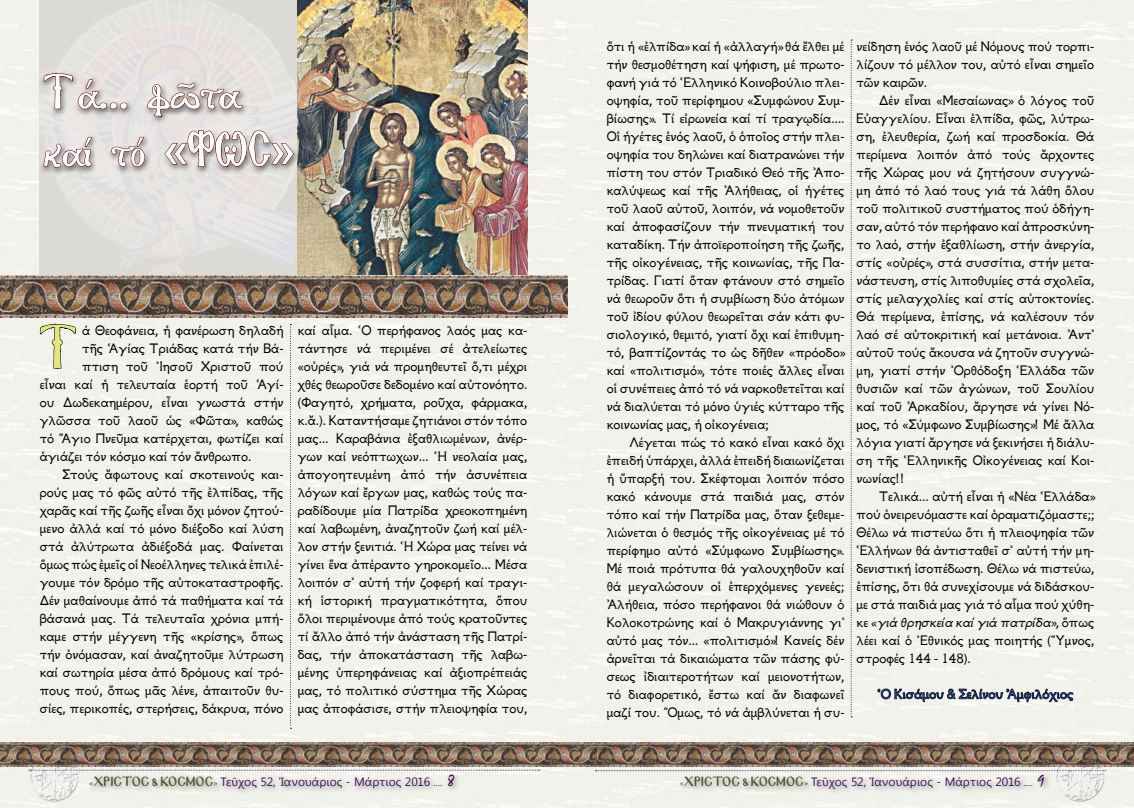
<style>
.page{position:relative;width:1134px;height:808px;background:#f1f2ec}
.page>*{position:absolute;margin:0;border:0;box-sizing:border-box;transform-origin:0 0}
.t1{font:60px "Ag Symeon UC";color:#e1e77b;scale:1.1 1}
.t2{font:48px/57.6px "Ag Symeon UC";color:#fff;scale:1.1 1}
.t3{font:13px/18px "SK Macedonia Old Style Pol Uni W";color:#000;text-align:justify}
.t4{font:13px "SK Macedonia Old Style Pol Uni W Italic";color:#000}
.t5{font:13px "SK Macedonia Old Style Pol Uni W";color:#25408f}
.t6{font:12px "Segoe UI";letter-spacing:.005em;color:#4d0c62}
.s1{font-family:"SK Macedonia Old Style Pol Uni W"}
.s2{font-family:"Minion Pro";font-size:10px;color:#585134}
.s3{font-family:"Mg Byzantine UC Pol Normal";font-size:11.7px;color:#585134}
.s4{font-family:"Minion Pro";font-size:10px}
.s5{font-family:"Mistral";font-size:16px}
</style>
<div class="page">
<svg style="left:877px;top:662px;width:196px;height:47px;background:#d8d9d4"></svg>
<svg style="left:851px;top:40px;width:1px;height:677px"></svg>
<img style="left:596px;top:742px;width:538px;height:24px">
<svg style="left:290px;top:324px;width:1px;height:405px"></svg>
<img style="left:40px;top:0;width:258px;height:275px">
<img style="left:298px;top:0;width:229px;height:275px">
<img style="left:0;top:275px;width:568px;height:42px">
<div style="left:36px;top:65px;width:259px;height:106px;background:#fff;opacity:.75"></div>
<div style="left:38px;top:69px;width:264px;height:107px;background:#000;opacity:.75"></div>
<svg style="left:43px;top:71px;width:85px;height:53px;background:#cfc4c3"></svg>
<svg style="left:147px;top:77px;width:96px;height:40px;background:#bfadac"></svg>
<svg style="left:43px;top:132px;width:50px;height:39px;background:#beaeae"></svg>
<svg style="left:111px;top:130px;width:34px;height:37px"></svg>
<svg style="left:164px;top:128px;width:131px;height:42px;background:#bba9a8"></svg>
<img style="left:0;top:742px;width:596px;height:24px">
<svg style="left:39px;top:321px;width:37px;height:49px;background:#d6d7d1"></svg>
<h2 class="t2" style="left:44px;top:63px;width:229px">Τά… φῶτα καί τό «ΦΩΣ»</h2>
<h1 class="t1" style="left:40px;top:312px;width:40px">Τ</h1>
<p class="t3" style="left:82px;top:322px;width:203px">ά Θεοφάνεια, ἡ φανέρωση δηλαδή</p>
<p class="t3" style="left:82px;top:340px;width:203px">τῆς Ἁγίας Τριάδας κατά τήν Βά-</p>
<p class="t3" style="left:82px;top:358px;width:203px">πτιση τοῦ Ἰησοῦ Χριστοῦ πού</p>
<p class="t3" style="left:40px;top:376px;width:245px">εἶναι καί ἡ τελευταία ἑορτή τοῦ Ἁγί-</p>
<p class="t3" style="left:40px;top:394px;width:245px">ου Δωδεκαημέρου, εἶναι γνωστά στήν</p>
<p class="t3" style="left:40px;top:412px;width:245px">γλῶσσα τοῦ λαοῦ ὡς «Φῶτα», καθώς</p>
<p class="t3" style="left:40px;top:430px;width:245px">τό Ἅγιο Πνεῦμα κατέρχεται, φωτίζει καί</p>
<p class="t3" style="left:40px;top:448px;width:213px">ἁγιάζει τόν κόσμο καί τόν ἄνθρωπο.</p>
<p class="t3" style="left:62px;top:466px;width:223px">Στούς ἄφωτους καί σκοτεινούς και-</p>
<p class="t3" style="left:40px;top:484px;width:245px">ρούς μας τό φῶς αὐτό τῆς ἐλπίδας, τῆς</p>
<p class="t3" style="left:40px;top:502px;width:245px">χαρᾶς καί τῆς ζωῆς εἶναι ὄχι μόνον ζητού-</p>
<p class="t3" style="left:40px;top:520px;width:245px">μενο ἀλλά καί τό μόνο διέξοδο καί λύση</p>
<p class="t3" style="left:40px;top:538px;width:245px">στά ἀλύτρωτα ἀδιέξοδά μας. Φαίνεται</p>
<p class="t3" style="left:40px;top:556px;width:245px">ὅμως πώς ἐμεῖς οἱ Νεοέλληνες τελικά ἐπιλέ-</p>
<p class="t3" style="left:40px;top:574px;width:245px">γουμε τόν δρόμο τῆς αὐτοκαταστροφῆς.</p>
<p class="t3" style="left:40px;top:592px;width:245px">Δέν μαθαίνουμε ἀπό τά παθήματα καί τά</p>
<p class="t3" style="left:40px;top:610px;width:245px">βάσανά μας. Τά τελευταῖα χρόνια μπή-</p>
<p class="t3" style="left:40px;top:628px;width:245px">καμε στήν μέγγενη τῆς «κρίσης», ὅπως</p>
<p class="t3" style="left:40px;top:646px;width:245px">τήν ὀνόμασαν, καί ἀναζητοῦμε λύτρωση</p>
<p class="t3" style="left:40px;top:664px;width:245px">καί σωτηρία μέσα ἀπό δρόμους καί τρό-</p>
<p class="t3" style="left:40px;top:682px;width:245px">πους πού, ὅπως μᾶς λένε, ἀπαιτοῦν θυ-</p>
<p class="t3" style="left:40px;top:700px;width:245px">σίες, περικοπές, στερήσεις, δάκρυα, πόνο</p>
<p class="t3" style="left:298px;top:322px;width:231px">καί αἷμα. Ὁ περήφανος λαός μας κα&shy;τάντησε νά περιμένει σέ ἀτελείωτες «οὐρές», γιά νά προμηθευτεῖ ὅ,τι μέχρι χθές θεωροῦσε δεδομένο καί αὐτονόητο. (Φαγητό, χρήματα, ροῦχα, φάρμακα, κ.ἄ.). Καταντήσαμε ζητιάνοι στόν τόπο μας… Καραβάνια ἐξαθλιωμένων, ἀνέρ&shy;γων καί νεόπτωχων… Ἡ νεολαία μας, ἀπογοητευμένη ἀπό τήν ἀσυνέπεια λόγων καί ἔργων μας, καθώς τούς πα&shy;ραδίδουμε μία Πατρίδα χρεοκοπημένη καί λαβωμένη, ἀναζητοῦν ζωή καί μέλ&shy;λον στήν ξενιτιά. Ἡ Χώρα μας τείνει νά γίνει ἕνα ἀπέραντο γηροκομεῖο… Μέσα λοιπόν σ’ αὐτή τήν ζοφερή καί τραγι&shy;κή ἱστορική πραγματικότητα, ὅπου ὅλοι περιμένουμε ἀπό τούς κρατοῦντες τί ἄλλο ἀπό τήν ἀνάσταση τῆς Πατρί&shy;δας, τήν ἀποκατάσταση τῆς λαβω&shy;μένης ὑπερηφάνειας καί ἀξιοπρέπειάς μας, τό πολιτικό σύστημα τῆς Χώρας μας ἀποφάσισε, στήν πλειοψηφία του,</p>
<p class="t3" style="left:607px;top:37px;width:239px">ὅτι ἡ «ἐλπίδα» καί ἡ «ἀλλαγή» θά ἔλθει μέ τήν θεσμοθέτηση καί ψήφιση, μέ πρωτο&shy;φανή γιά τό Ἑλληνικό Κοινοβούλιο πλει&shy;οψηφία, τοῦ περίφημου «Συμφώνου Συμ&shy;βίωσης». Τί εἰρωνεία καί τί τραγῳδία….<br>Οἱ ἡγέτες ἑνός λαοῦ, ὁ ὁποῖος στήν πλει&shy;οψηφία του δηλώνει καί διατρανώνει τήν πίστη του στόν Τριαδικό Θεό τῆς Ἀπο&shy;καλύψεως καί τῆς Ἀλήθειας, οἱ ἡγέτες τοῦ λαοῦ αὐτοῦ, λοιπόν, νά νομοθετοῦν καί ἀποφασίζουν τήν πνευματική του καταδίκη. Τήν ἀποϊεροποίηση τῆς ζωῆς, τῆς οἰκογένειας, τῆς κοινωνίας, τῆς Πα&shy;τρίδας. Γιατί ὅταν φτάνουν στό σημεῖο νά θεωροῦν ὅτι ἡ συμβίωση δύο ἀτόμων τοῦ ἰδίου φύλου θεωρεῖται σάν κάτι φυ&shy;σιολογικό, θεμιτό, γιατί ὄχι καί ἐπιθυμη&shy;τό, βαπτίζοντάς το ὡς δῆθεν «πρόοδο» καί «πολιτισμό», τότε ποιές ἄλλες εἶναι οἱ συνέπειες ἀπό τό νά ναρκοθετεῖται καί νά διαλύεται τό μόνο ὑγιές κύτταρο τῆς κοινωνίας μας, ἡ οἰκογένεια;</p>
<p class="t3" style="left:607px;top:433px;width:239px;text-indent:23px">Λέγεται πώς τό κακό εἶναι κακό ὄχι ἐπειδή ὑπάρχει, ἀλλά ἐπειδή διαιωνίζεται ἡ ὕπαρξή του. Σκέφτομαι λοιπόν πόσο κακό κάνουμε στά παιδιά μας, στόν τόπο καί τήν Πατρίδα μας, ὅταν ξεθεμε&shy;λιώνεται ὁ θεσμός τῆς οἰκογένειας μέ τό περίφημο αὐτό «Σύμφωνο Συμβίωσης».<br>Μέ ποιά πρότυπα θά γαλουχηθοῦν καί θά μεγαλώσουν οἱ ἐπερχόμενες γενεές; Ἀλήθεια, πόσο περήφανοι θά νιώθουν ὁ Κολοκοτρώνης καί ὁ Μακρυγιάννης γι’ αὐτό μας τόν… «πολιτισμό»! Κανείς δέν ἀρνεῖται τά δικαιώματα τῶν πάσης φύ&shy;σεως ἰδιαιτεροτήτων καί μειονοτήτων, τό διαφορετικό, ἔστω καί ἄν διαφωνεῖ μαζί του. Ὅμως, τό νά ἀμβλύνεται ἡ συ-</p>
<p class="t3" style="left:856px;top:38px;width:239px">νείδηση ἑνός λαοῦ μέ Νόμους πού τορπι&shy;λίζουν τό μέλλον του, αὐτό εἶναι σημεῖο τῶν καιρῶν.</p>
<p class="t3" style="left:856px;top:92px;width:239px;text-indent:23px">Δέν εἶναι «Μεσαίωνας» ὁ λόγος τοῦ Εὐαγγελίου. Εἶναι ἐλπίδα, φῶς, λύτρω&shy;ση, ἐλευθερία, ζωή καί προσδοκία. Θά περίμενα λοιπόν ἀπό τούς ἄρχοντες τῆς Χώρας μου νά ζητήσουν συγγνώ&shy;μη ἀπό τό λαό τους γιά τά λάθη ὅλου τοῦ πολιτικοῦ συστήματος πού ὁδήγη&shy;σαν, αὐτό τόν περήφανο καί ἀπροσκύνη&shy;το λαό, στήν ἐξαθλίωση, στήν ἀνεργία, στίς «οὐρές», στά συσσίτια, στήν μετα&shy;νάστευση, στίς λιποθυμίες στά σχολεῖα, στίς μελαγχολίες καί στίς αὐτοκτονίες.<br>Θά περίμενα, ἐπίσης, νά καλέσουν τόν λαό σέ αὐτοκριτική καί μετάνοια. Ἀντ’ αὐτοῦ τούς ἄκουσα νά ζητοῦν συγγνώ&shy;μη, γιατί στήν Ὀρθόδοξη Ἑλλάδα τῶν θυσιῶν καί τῶν ἀγώνων, τοῦ Σουλίου καί τοῦ Ἀρκαδίου, ἄργησε νά γίνει Νό&shy;μος, τό «Σύμφωνο Συμβίωσης»! Μέ ἄλλα λόγια γιατί ἄργησε νά ξεκινήσει ἡ διάλυ&shy;ση τῆς Ἑλληνικῆς Οἰκογένειας καί Κοι&shy;νωνίας!!</p>
<p class="t3" style="left:856px;top:488px;width:239px;text-indent:23px">Τελικά... αὐτή εἶναι ἡ «Νέα Ἑλλάδα» πού ὀνειρευόμαστε καί ὁραματιζόμαστε;; Θέλω νά πιστεύω ὅτι ἡ πλειοψηφία τῶν Ἑλλήνων θά ἀντισταθεῖ σ’ αὐτή τήν μη&shy;δενιστική ἰσοπέδωση. Θέλω νά πιστεύω, ἐπίσης, ὅτι θά συνεχίσουμε νά διδάσκου&shy;με στά παιδιά μας γιά τό αἷμα πού χύθη-</p>
<p class="t4" style="left:856px;top:615px;width:239px"><span class="s1">κε</span> «γιά θρησκεία καί γιά πατρίδα», <span class="s1">ὅπως</span></p>
<p class="t3" style="left:856px;top:632px;width:239px">λέει καί ὁ Ἐθνικός μας ποιητής (Ὕμνος, στροφές 144 - 148).</p>
<p class="t5" style="left:877px;top:686px;width:197px">Ὁ Κισάμου &amp; Σελίνου Ἀμφιλόχιος</p>
<p class="t6" style="left:89px;top:773px;width:367px"><span class="s2">«</span><span class="s3">ΧΡΙΣΤΟΣ &amp; ΚΟΣΜΟΣ</span><span class="s2">»</span> Τεῦχος 52, Ἰανουάριος - Μάρτιος 2016 <span class="s4">....</span> <span class="s5">8</span></p>
<p class="t6" style="left:680px;top:773px;width:366px"><span class="s2">«</span><span class="s3">ΧΡΙΣΤΟΣ &amp; ΚΟΣΜΟΣ</span><span class="s2">»</span> Τεῦχος 52, Ἰανουάριος - Μάρτιος 2016 <span class="s4">....</span> <span class="s5">9</span></p>
</div>
